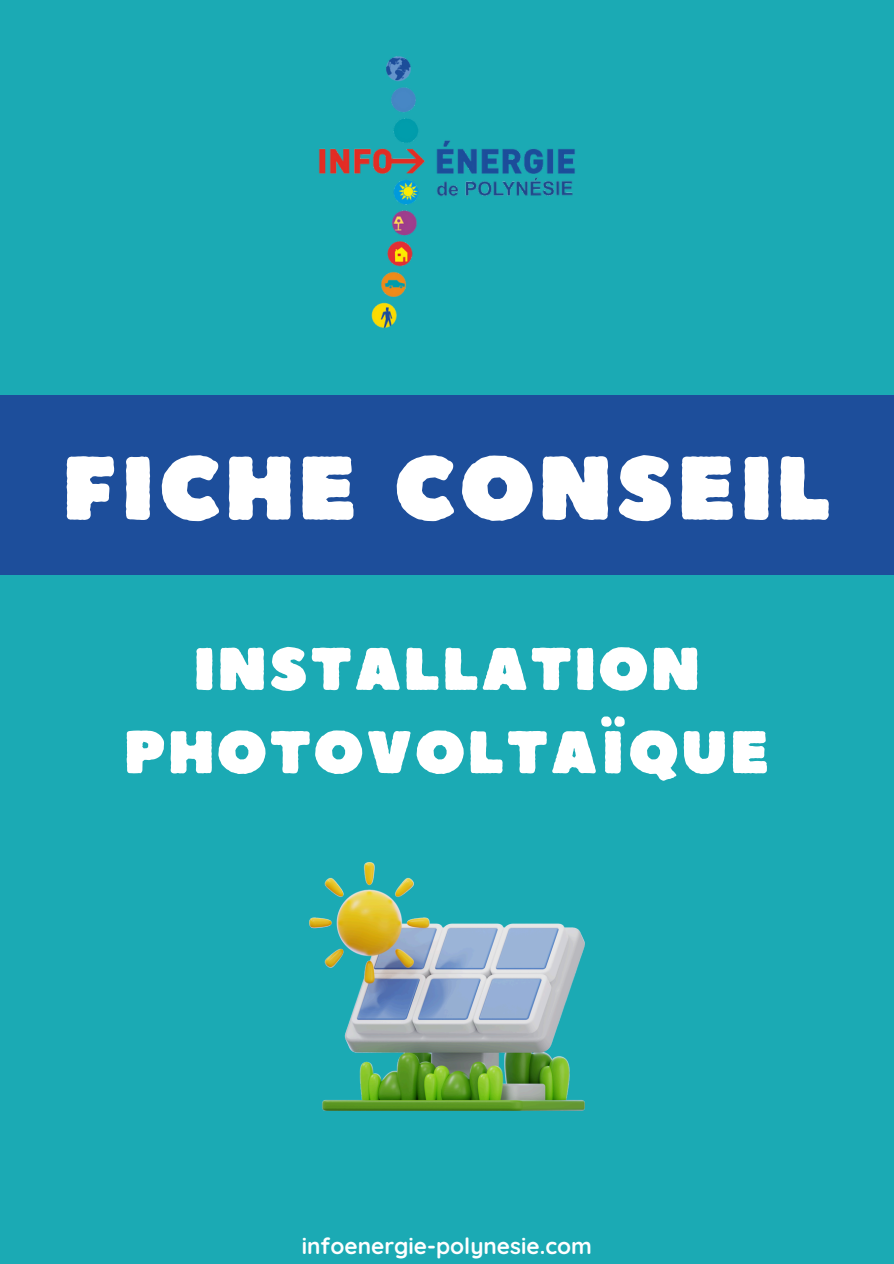
<style>
.page{position:relative;width:894px;height:1264px;background:#fff}
.page>*{position:absolute;margin:0;border:0;box-sizing:border-box;transform-origin:0 0}
.t1{font:90px "Boulder";letter-spacing:.05em;color:#fff}
.t2{font:60px/83.2px "Boulder";letter-spacing:.05em;color:#fff;text-align:center}
.t3{font:700 22.5px "Quicksand";color:#fff}
</style>
<div class="page">
<div style="left:0;top:0;width:893px;height:1263px;background:#1baab4"></div>
<img style="left:319px;top:56px;width:256px;height:272px">
<img style="left:309px;top:862px;width:275px;height:248px">
<div style="left:0;top:395px;width:893px;height:180px;background:#1d4e9b"></div>
<p class="t1" style="left:63px;top:429px;width:768px">FICHE CONSEIL</p>
<h1 class="t2" style="left:124px;top:625px;width:646px">INSTALLATION<br>PHOTOVOLTAÏQUE</h1>
<h2 class="t3" style="left:302px;top:1231px;width:291px">infoenergie-polynesie.com</h2>
</div>
